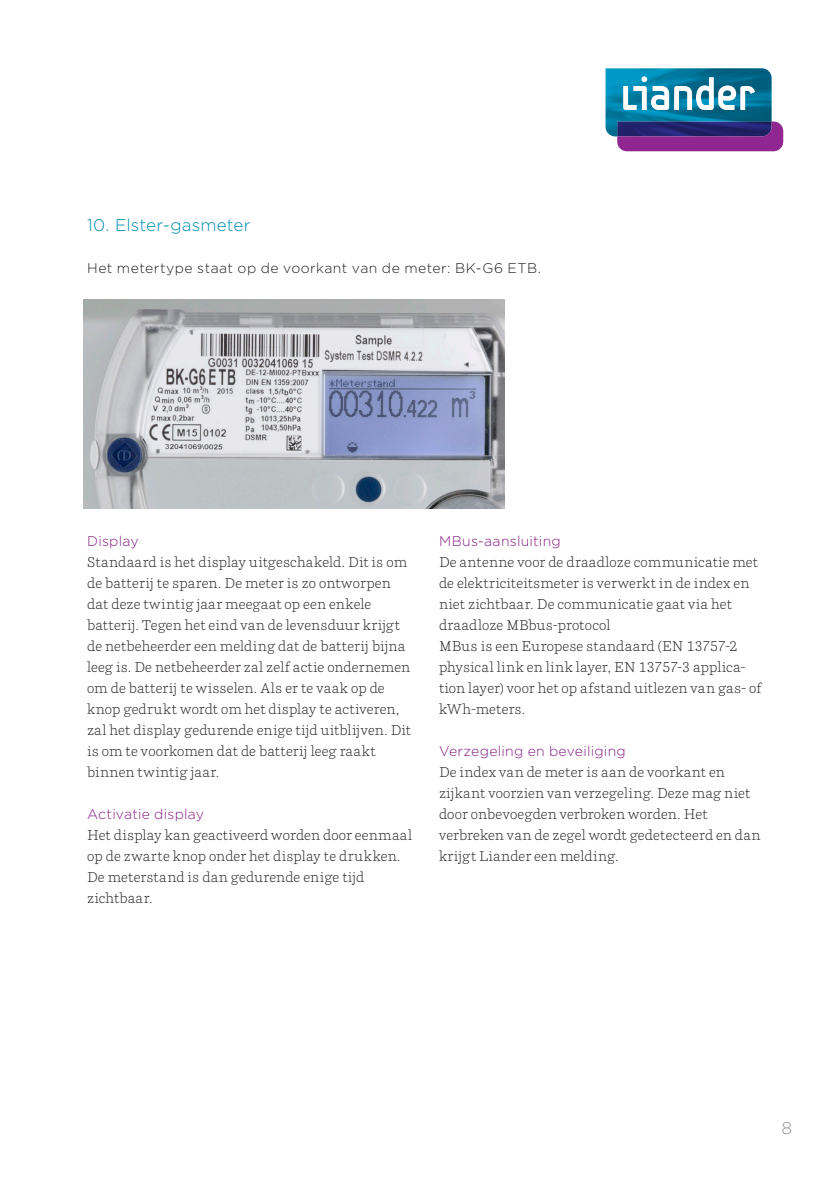
<style>
.page{position:relative;width:840px;height:1191px;background:#fff}
.page>*{position:absolute;margin:0;border:0;box-sizing:border-box;transform-origin:0 0}
._04-LI-Inleiding{font:300 17px "Gotham";letter-spacing:.01em;color:#008db0}
._04-LI-Inleiding-2{font:300 17px "Gotham";color:#939598}
._05-LI-Bodytekst{font:300 14px/21px "Parry";letter-spacing:.015em;color:#231f20}
._05-LI-Bodytekst-2{font:300 14px "Gotham";letter-spacing:.015em;color:#841f83}
._05-LI-Bodytekst-3{font:300 14px "Gotham";letter-spacing:.035em;color:#231f20}
</style>
<div class="page">
<svg style="left:605px;top:68px;width:177px;height:83px"></svg>
<img style="left:84px;top:299px;width:420px;height:209px">
<p class="_04-LI-Inleiding" style="left:87px;top:214px;width:165px">10. Elster-gasmeter</p>
<p class="_05-LI-Bodytekst-3" style="left:87px;top:259px;width:455px">Het metertype staat op de voorkant van de meter: BK-G6 ETB.</p>
<p class="_05-LI-Bodytekst-2" style="left:87px;top:532px;width:53px">Display</p>
<p class="_05-LI-Bodytekst" style="left:87px;top:551px;width:325px">Standaard is het display uitgeschakeld. Dit is om de batterij te sparen. De meter is zo ontworpen dat deze twintig jaar meegaat op een enkele batterij. Tegen het eind van de levensduur krijgt de netbeheerder een melding dat de batterij bijna leeg is. De netbeheerder zal zelf actie ondernemen om de batterij te wisselen. Als er te vaak op de knop gedrukt wordt om het display te activeren, zal het display gedurende enige tijd uitblijven. Dit is om te voorkomen dat de batterij leeg raakt binnen twintig jaar.</p>
<p class="_05-LI-Bodytekst-2" style="left:87px;top:805px;width:118px">Activatie display</p>
<p class="_05-LI-Bodytekst" style="left:87px;top:824px;width:326px">Het display kan geactiveerd worden door eenmaal op de zwarte knop onder het display te drukken.<br>De meterstand is dan gedurende enige tijd zichtbaar.</p>
<p class="_05-LI-Bodytekst-2" style="left:439px;top:532px;width:123px">MBus-aansluiting</p>
<p class="_05-LI-Bodytekst" style="left:439px;top:551px;width:320px">De antenne voor de draadloze communicatie met de elektriciteitsmeter is verwerkt in de index en niet zichtbaar. De communicatie gaat via het draadloze MBbus-protocol</p>
<p class="_05-LI-Bodytekst" style="left:439px;top:635px;width:323px">MBus is een Europese standaard (EN 13757-2 physical link en link layer, EN 13757-3 applica&shy;tion layer) voor het op afstand uitlezen van gas- of kWh-meters.</p>
<p class="_05-LI-Bodytekst-2" style="left:439px;top:742px;width:188px">Verzegeling en beveiliging</p>
<p class="_05-LI-Bodytekst" style="left:439px;top:761px;width:323px">De index van de meter is aan de voorkant en zijkant voorzien van verzegeling. Deze mag niet door onbevoegden verbroken worden. Het verbreken van de zegel wordt gedetecteerd en dan krijgt Liander een melding.</p>
<p class="_04-LI-Inleiding-2" style="left:781px;top:1117px;width:12px">8</p>
</div>
